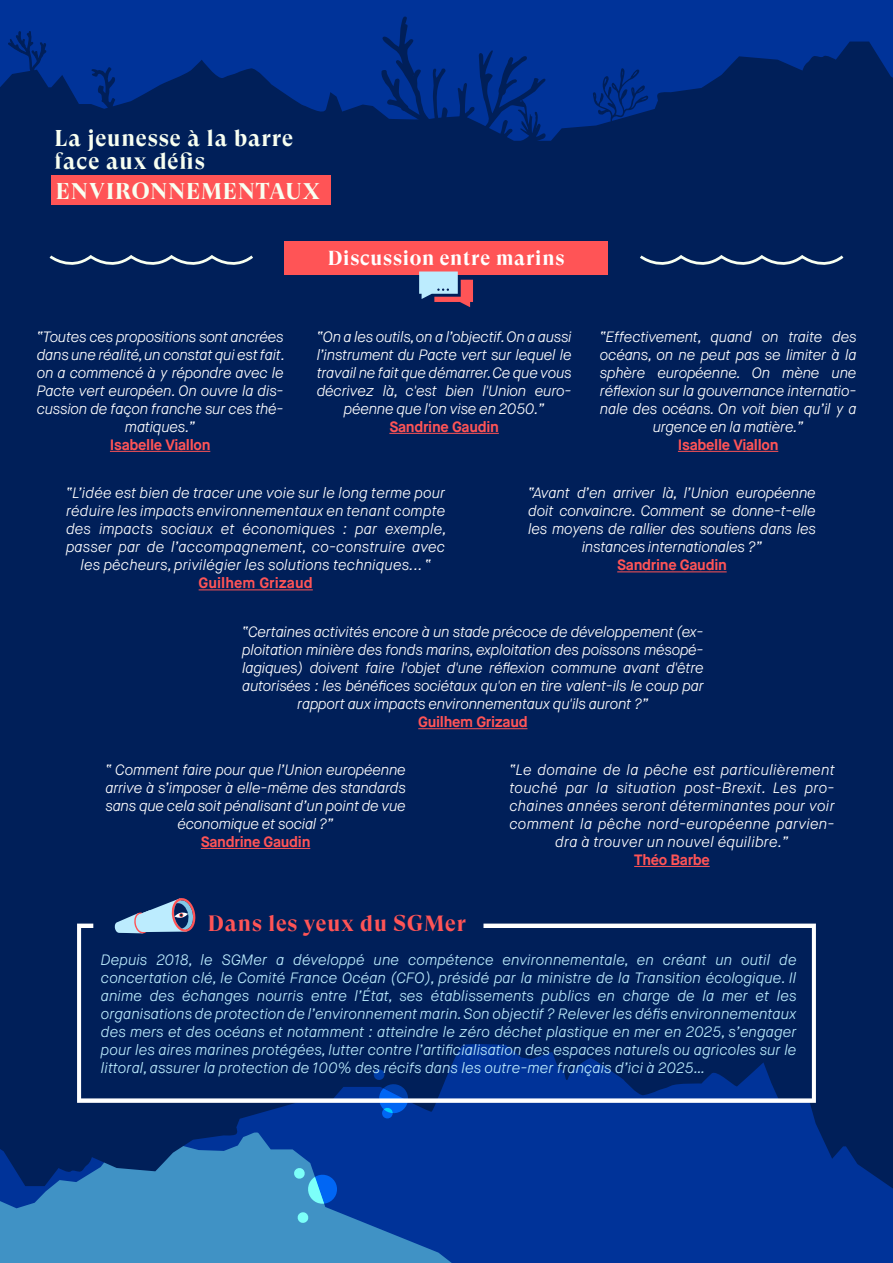
<style>
.page{position:relative;width:893px;height:1263px;background:#fff}
.page>*{position:absolute;margin:0;border:0;box-sizing:border-box;transform-origin:0 0}
.t1{font:700 22.8px/22.8px "GT Super Display";letter-spacing:.04em;color:#f8fff1}
.t2{font:700 22.12px "GT Super Display";letter-spacing:.04em;color:#ff5456}
.t3{font:700 20.17px "GT Super Display";letter-spacing:.04em;color:#fff}
.t4{font:italic 300 15px/18px "Maison Neue";letter-spacing:-.02em;color:#fff;text-align:center}
.t5{font:italic 300 15px/18px "Maison Neue";color:#bcecfe;text-align:justify}
.t6{font:italic 300 15px/18px "Maison Neue";color:#fff;text-align:center}
.t7{font:italic 300 15px/18px "Maison Neue";letter-spacing:.01em;color:#fff;text-align:center}
.t8{font:700 15px "Maison Neue";letter-spacing:-.02em;color:#ff5456}
.t9{font:700 15px "Maison Neue";color:#ff5456}
</style>
<div class="page">
<div style="left:0;top:0;width:893px;height:42px;background:#039"></div>
<svg style="left:7px;top:15px;width:40px;height:27px"></svg>
<div style="left:374px;top:16px;width:274px;height:26px;background:#039"></div>
<div style="left:0;top:994px;width:893px;height:269px;background:#4092c5"></div>
<svg style="left:337px;top:1195px;width:556px;height:68px;background:#063c9d"></svg>
<svg style="left:0;top:1195px;width:871px;height:13px;fill:#039"></svg>
<svg style="left:0;top:1016px;width:893px;height:179px;background:#063587"></svg>
<div style="left:0;top:42px;width:893px;height:974px;background:#001f59"></div>
<svg style="left:374px;top:1103px;width:34px;height:15px"></svg>
<svg style="left:294px;top:1168px;width:43px;height:55px"></svg>
<div style="left:284px;top:242px;width:324px;height:33px;background:#ff5456"></div>
<svg style="left:638px;top:253px;width:208px;height:19px;background:#254170"></svg>
<svg style="left:48px;top:253px;width:208px;height:19px;background:#254170"></svg>
<svg style="left:419px;top:271px;width:54px;height:36px;background:#9889a2"></svg>
<svg style="left:77px;top:923px;width:739px;height:180px;background:#0c2b66"></svg>
<svg style="left:115px;top:897px;width:82px;height:37px;background:#667ea2"></svg>
<hr style="left:110px;top:451px;width:100px;height:1px;background:#ff5456">
<hr style="left:201px;top:848px;width:109px;height:1px;background:#ff5456">
<hr style="left:199px;top:589px;width:114px;height:1px;background:#ff5456">
<hr style="left:389px;top:433px;width:110px;height:1px;background:#ff5456">
<hr style="left:418px;top:728px;width:109px;height:1px;background:#ff5456">
<hr style="left:617px;top:571px;width:110px;height:1px;background:#ff5456">
<hr style="left:634px;top:866px;width:76px;height:1px;background:#ff5456">
<hr style="left:678px;top:451px;width:100px;height:1px;background:#ff5456">
<div style="left:51px;top:175px;width:279px;height:30px;background:#ff5456"></div>
<h1 class="t1" style="left:54px;top:127px;width:240px">La jeunesse à la barre face aux défis</h1>
<h1 class="t1" style="left:56px;top:180px;width:266px">ENVIRONNEMENTAUX</h1>
<h3 class="t3" style="left:328px;top:248px;width:238px">Discussion entre marins</h3>
<p class="t4" style="left:37px;top:328px;width:250px">“Toutes ces propositions sont ancrées dans une réalité,un constat qui est fait. on a commencé à y répondre avec le<br>Pacte vert européen. On ouvre la dis&shy;cussion de façon franche sur ces thé&shy;matiques.”</p>
<p class="t8" style="left:110px;top:435px;width:102px">Isabelle Viallon</p>
<p class="t4" style="left:317px;top:328px;width:257px">“On a les outils, on a l’objectif. On a aussi l’instrument du Pacte vert sur lequel le travail ne fait que démarrer.Ce que vous décrivez là, c'est bien l'Union euro&shy;péenne que l'on vise en 2050.”</p>
<p class="t8" style="left:389px;top:417px;width:111px">Sandrine Gaudin</p>
<p class="t4" style="left:600px;top:328px;width:258px">“Effectivement, quand on traite des océans, on ne peut pas se limiter à la sphère européenne. On mène une réflexion sur la gouvernance internatio&shy;nale des océans. On voit bien qu’il y a urgence en la matière.”</p>
<p class="t8" style="left:678px;top:435px;width:102px">Isabelle Viallon</p>
<p class="t6" style="left:66px;top:484px;width:382px">“L’idée est bien de tracer une voie sur le long terme pour réduire les impacts environnementaux en tenant compte des impacts sociaux et économiques : par exemple, passer par de l’accompagnement, co-construire avec les pêcheurs, privilégier les solutions techniques... “</p>
<p class="t9" style="left:199px;top:574px;width:116px">Guilhem Grizaud</p>
<p class="t4" style="left:528px;top:484px;width:289px">“Avant d’en arriver là, l’Union européenne doit convaincre. Comment se donne-t-elle les moyens de rallier des soutiens dans les instances internationales ?”</p>
<p class="t8" style="left:617px;top:556px;width:111px">Sandrine Gaudin</p>
<p class="t4" style="left:242px;top:623px;width:463px">“Certaines activités encore à un stade précoce de développement (ex&shy;ploitation minière des fonds marins, exploitation des poissons mésopé&shy;lagiques) doivent faire l'objet d'une réflexion commune avant d'être autorisées : les bénéfices sociétaux qu'on en tire valent-ils le coup par rapport aux impacts environnementaux qu'ils auront ?”</p>
<p class="t8" style="left:418px;top:712px;width:111px">Guilhem Grizaud</p>
<p class="t4" style="left:105px;top:761px;width:302px">“ Comment faire pour que l’Union européenne arrive à s’imposer à elle-même des standards sans que cela soit pénalisant d’un point de vue économique et social ?”</p>
<p class="t8" style="left:201px;top:832px;width:111px">Sandrine Gaudin</p>
<h2 class="t2" style="left:208px;top:912px;width:259px">Dans les yeux du SGMer</h2>
<p class="t7" style="left:509px;top:761px;width:327px">“Le domaine de la pêche est particulièrement touché par la situation post-Brexit. Les pro&shy;chaines années seront déterminantes pour voir comment la pêche nord-européenne parvien&shy;dra à trouver un nouvel équilibre.”</p>
<p class="t8" style="left:634px;top:850px;width:77px">Théo Barbe</p>
<p class="t5" style="left:101px;top:951px;width:697px">Depuis 2018, le SGMer a développé une compétence environnementale, en créant un outil de concertation clé, le Comité France Océan (CFO), présidé par la ministre de la Transition écologique. Il anime des échanges nourris entre l’État, ses établissements publics en charge de la mer et les organisations de protection de l’environnement marin. Son objectif ? Relever les défis environnementaux des mers et des océans et notamment : atteindre le zéro déchet plastique en mer en 2025, s’engager pour les aires marines protégées, lutter contre l’artificialisation des espaces naturels ou agricoles sur le littoral, assurer la protection de 100% des récifs dans les outre-mer français d’ici à 2025…</p>
</div>
